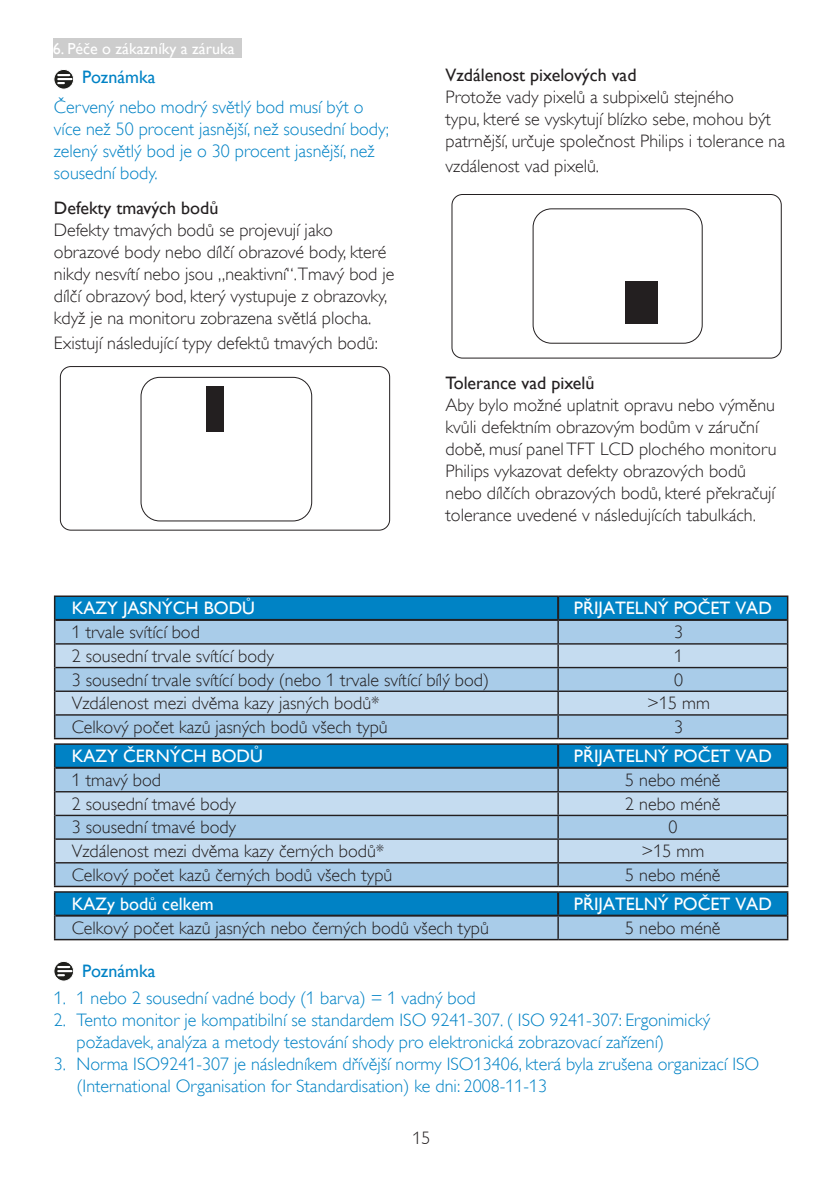
<style>
.page{position:relative;width:840px;height:1191px;background:#fff}
.page>*{position:absolute;margin:0;border:0;box-sizing:border-box;transform-origin:0 0}
.t1{font:18px/22px "Gill Sans Alt One WGL Light";color:#231f20}
.t2{font:18px/22px "Gill Sans Alt One WGL Light";color:#0082c5}
.t3{font:18px "Gill Sans Alt One WGL";color:#fff}
.t4{font:18px "Gill Sans Alt One WGL";color:#231f20}
.t5{font:18px "Gill Sans Alt One WGL";color:#0082c5}
.t6{font:300 18px "Gill Alt One";color:#231f20}
.t7{font:16px "Gill Sans Alt One WGL";color:#fff}
</style>
<div class="page">
<div style="left:53px;top:38px;width:188px;height:20px;background:#cdcdcd"></div>
<svg style="left:54px;top:69px;width:20px;height:20px"></svg>
<div style="left:54px;top:69px;width:20px;height:20px;border:1px solid #fff;border-radius:50%"></div>
<svg style="left:58px;top:74px;width:13px;height:10px"></svg>
<div style="left:60px;top:366px;width:329px;height:164px;border:1px solid #231f20;border-radius:11px"></div>
<div style="left:141px;top:377px;width:171px;height:144px;border:1px solid #231f20;border-radius:19px"></div>
<div style="left:206px;top:387px;width:18px;height:45px;background:#231f20"></div>
<div style="left:451px;top:194px;width:330px;height:164px;border:1px solid #231f20;border-radius:11px"></div>
<div style="left:532px;top:209px;width:170px;height:134px;border:1px solid #231f20;border-radius:18px"></div>
<div style="left:625px;top:281px;width:33px;height:42px;background:#231f20"></div>
<hr style="left:786px;top:620px;width:2px;height:24px;background:#231f20">
<hr style="left:786px;top:644px;width:2px;height:23px;background:#231f20">
<hr style="left:786px;top:667px;width:2px;height:24px;background:#231f20">
<hr style="left:786px;top:691px;width:2px;height:24px;background:#231f20">
<hr style="left:786px;top:715px;width:2px;height:23px;background:#231f20">
<hr style="left:54px;top:738px;width:504px;height:1px;background:#231f20">
<hr style="left:558px;top:738px;width:230px;height:1px;background:#231f20">
<hr style="left:54px;top:595px;width:504px;height:2px;background:#231f20">
<svg style="left:54px;top:597px;width:733px;height:141px;background:#91bddc"></svg>
<hr style="left:558px;top:595px;width:230px;height:2px;background:#231f20">
<hr style="left:786px;top:597px;width:2px;height:23px;background:#231f20">
<hr style="left:55px;top:619px;width:503px;height:2px;background:#231f20">
<hr style="left:557px;top:597px;width:2px;height:22px;background:#231f20">
<hr style="left:558px;top:619px;width:228px;height:2px;background:#231f20">
<hr style="left:786px;top:768px;width:2px;height:23px;background:#231f20">
<hr style="left:786px;top:791px;width:2px;height:24px;background:#231f20">
<hr style="left:786px;top:815px;width:2px;height:24px;background:#231f20">
<hr style="left:786px;top:839px;width:2px;height:23px;background:#231f20">
<hr style="left:786px;top:862px;width:2px;height:23px;background:#231f20">
<hr style="left:54px;top:885px;width:504px;height:2px;background:#231f20">
<hr style="left:558px;top:885px;width:230px;height:2px;background:#231f20">
<hr style="left:54px;top:743px;width:504px;height:2px;background:#231f20">
<svg style="left:54px;top:744px;width:733px;height:141px;background:#90bcdb"></svg>
<hr style="left:558px;top:743px;width:230px;height:2px;background:#231f20">
<hr style="left:786px;top:745px;width:2px;height:23px;background:#231f20">
<hr style="left:55px;top:767px;width:503px;height:2px;background:#231f20">
<hr style="left:557px;top:745px;width:2px;height:22px;background:#231f20">
<hr style="left:558px;top:767px;width:228px;height:2px;background:#231f20">
<hr style="left:786px;top:915px;width:2px;height:24px;background:#231f20">
<hr style="left:54px;top:939px;width:504px;height:1px;background:#231f20">
<hr style="left:558px;top:939px;width:230px;height:1px;background:#231f20">
<hr style="left:54px;top:891px;width:504px;height:1px;background:#231f20">
<svg style="left:54px;top:892px;width:733px;height:47px;background:#54a2d0"></svg>
<hr style="left:558px;top:891px;width:230px;height:1px;background:#231f20">
<hr style="left:786px;top:892px;width:2px;height:23px;background:#231f20">
<hr style="left:55px;top:914px;width:503px;height:2px;background:#231f20">
<hr style="left:557px;top:892px;width:2px;height:22px;background:#231f20">
<hr style="left:558px;top:914px;width:228px;height:2px;background:#231f20">
<svg style="left:54px;top:961px;width:20px;height:20px"></svg>
<div style="left:54px;top:961px;width:20px;height:20px;border:1px solid #fff;border-radius:50%"></div>
<svg style="left:58px;top:966px;width:13px;height:10px"></svg>
<p class="t7" style="left:53px;top:38px;width:183px">6. Péče o zákazníky a záruka</p>
<p class="t5" style="left:82px;top:65px;width:75px">Poznámka</p>
<p class="t2" style="left:54px;top:96px;width:336px">Červený nebo modrý světlý bod musí být o více než 50 procent jasnější, než sousední body; zelený světlý bod je o 30 procent jasnější, než sousední body.</p>
<p class="t4" style="left:54px;top:196px;width:166px">Defekty tmavých bodů</p>
<p class="t1" style="left:54px;top:219px;width:342px">Defekty tmavých bodů se projevují jako obrazové body nebo dílčí obrazové body, které nikdy nesvítí nebo jsou „neaktivní“.Tmavý bod je dílčí obrazový bod, který vystupuje z obrazovky, když je na monitoru zobrazena světlá plocha.</p>
<p class="t1" style="left:54px;top:332px;width:325px">Existují následující typy defektů tmavých bodů:</p>
<p class="t4" style="left:445px;top:62px;width:192px">Vzdálenost pixelových vad</p>
<p class="t1" style="left:445px;top:86px;width:341px">Protože vady pixelů a subpixelů stejného<br>typu, které se vyskytují blízko sebe, mohou být patrnější, určuje společnost Philips i tolerance na</p>
<p class="t1" style="left:445px;top:155px;width:155px">vzdálenost vad pixelů.</p>
<p class="t4" style="left:445px;top:370px;width:150px">Tolerance vad pixelů</p>
<p class="t1" style="left:445px;top:393px;width:332px">Aby bylo možné uplatnit opravu nebo výměnu kvůli defektním obrazovým bodům v záruční době, musí panelTFT LCD plochého monitoru Philips vykazovat defekty obrazových bodů nebo dílčích obrazových bodů, které překračují tolerance uvedené v následujících tabulkách.</p>
<p class="t3" style="left:72px;top:596px;width:185px">KAZY JASNÝCH BODŮ</p>
<p class="t3" style="left:573px;top:596px;width:199px">PŘIJATELNÝ POČET VAD</p>
<p class="t1" style="left:72px;top:621px;width:130px">1 trvale svítící bod</p>
<p class="t1" style="left:673px;top:621px;width:10px">3</p>
<p class="t1" style="left:72px;top:645px;width:203px">2 sousední trvale svítící body</p>
<p class="t1" style="left:673px;top:645px;width:10px">1</p>
<p class="t1" style="left:72px;top:668px;width:418px">3 sousední trvale svítící body (nebo 1 trvale svítící bílý bod)</p>
<p class="t1" style="left:673px;top:668px;width:10px">0</p>
<p class="t1" style="left:72px;top:692px;width:309px">Vzdálenost mezi dvěma kazy jasných bodů*</p>
<p class="t1" style="left:646px;top:692px;width:64px">&gt;15 mm</p>
<p class="t1" style="left:72px;top:716px;width:317px">Celkový počet kazů jasných bodů všech typů</p>
<p class="t1" style="left:673px;top:716px;width:10px">3</p>
<p class="t3" style="left:72px;top:743px;width:192px">KAZY ČERNÝCH BODŮ</p>
<p class="t3" style="left:573px;top:743px;width:199px">PŘIJATELNÝ POČET VAD</p>
<p class="t1" style="left:72px;top:769px;width:91px">1 tmavý bod</p>
<p class="t1" style="left:624px;top:769px;width:97px">5 nebo méně</p>
<p class="t1" style="left:72px;top:792px;width:166px">2 sousední tmavé body</p>
<p class="t1" style="left:624px;top:792px;width:97px">2 nebo méně</p>
<p class="t1" style="left:72px;top:816px;width:166px">3 sousední tmavé body</p>
<p class="t1" style="left:668px;top:816px;width:10px">0</p>
<p class="t1" style="left:72px;top:840px;width:314px">Vzdálenost mezi dvěma kazy černých bodů*</p>
<p class="t1" style="left:641px;top:840px;width:64px">&gt;15 mm</p>
<p class="t1" style="left:72px;top:864px;width:322px">Celkový počet kazů černých bodů všech typů</p>
<p class="t1" style="left:624px;top:864px;width:97px">5 nebo méně</p>
<p class="t3" style="left:72px;top:891px;width:144px">KAZy bodů celkem</p>
<p class="t3" style="left:573px;top:891px;width:199px">PŘIJATELNÝ POČET VAD</p>
<p class="t1" style="left:72px;top:917px;width:418px">Celkový počet kazů jasných nebo černých bodů všech typů</p>
<p class="t1" style="left:624px;top:917px;width:97px">5 nebo méně</p>
<p class="t5" style="left:82px;top:959px;width:75px">Poznámka</p>
<p class="t2" style="left:54px;top:987px;width:423px">1. 1 nebo 2 sousední vadné body (1 barva) = 1 vadný bod</p>
<p class="t2" style="left:77px;top:1009px;width:635px;text-indent:-23px">2. Tento monitor je kompatibilní se standardem ISO 9241-307. ( ISO 9241-307: Ergonimický požadavek, analýza a metody testování shody pro elektronická zobrazovací zařízení)</p>
<p class="t2" style="left:77px;top:1053px;width:683px;text-indent:-23px">3. Norma ISO9241-307 je následníkem dřívější normy ISO13406, která byla zrušena organizací ISO (International Organisation for Standardisation) ke dni: 2008-11-13</p>
<p class="t6" style="left:412px;top:1128px;width:19px">15</p>
</div>
